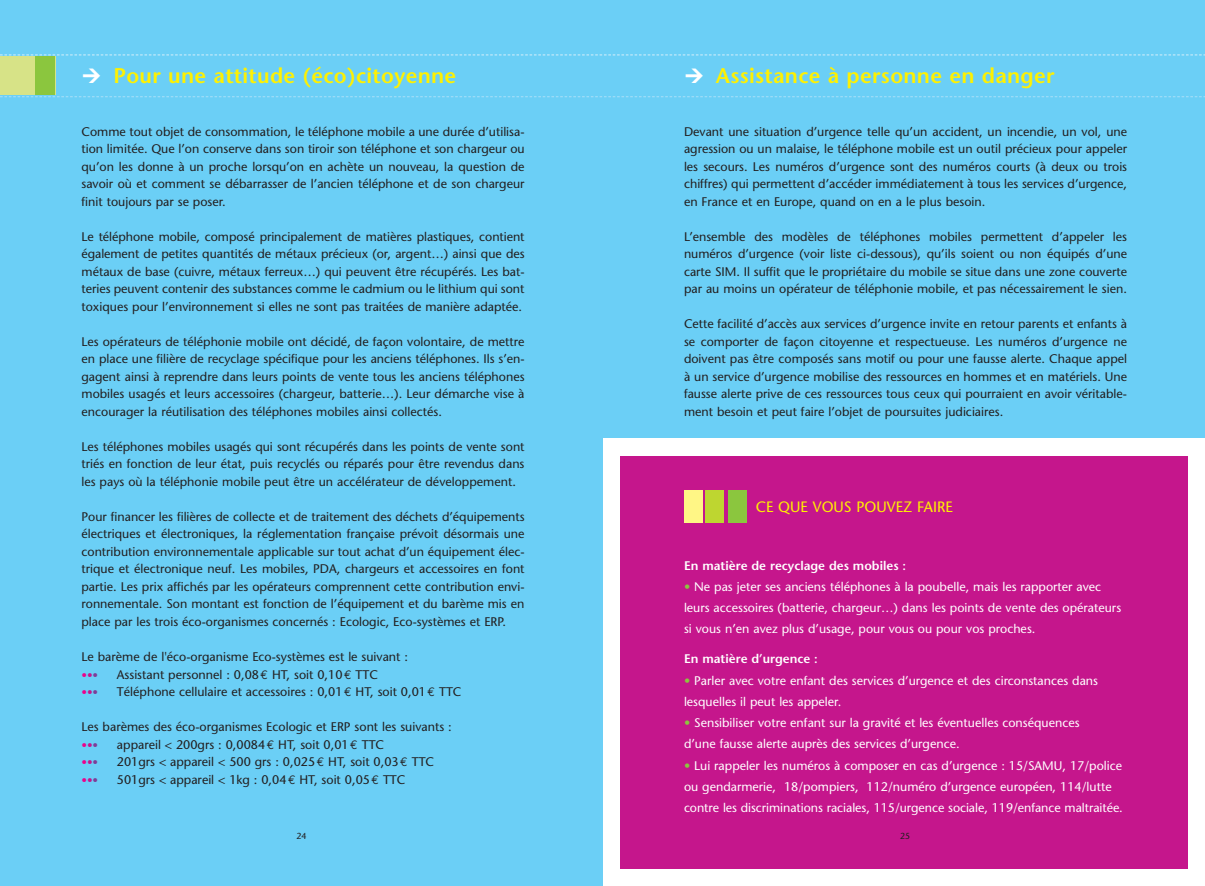
<style>
.page{position:relative;width:1205px;height:886px;background:#fff}
.page>*{position:absolute;margin:0;border:0;box-sizing:border-box;transform-origin:0 0}
.t1{font:600 21.25px "Stone Sans";letter-spacing:.015em;color:#fff101}
.t2{font:15px "Stone Sans";color:#fff101}
.t3{font:12.5px/17.5px "Stone Sans";color:#231f20;text-align:justify}
.t4{font:12.5px/21.2px "Stone Sans";color:#fff}
.t5{font:600 12.5px "Stone Sans";color:#fff}
.t6{font:11.25px "Stone Sans";color:#ed028c}
.t7{font:8.75px "Stone Sans";color:#231f20}
.s1{color:#c5168c}
.s2{color:#7e3e98}
.s3{font-family:"Euro Mono"}
.s4{color:#8bc63e}
</style>
<div class="page">
<div style="left:0;top:0;width:602px;height:886px;background:#6bcff6"></div>
<div style="left:602px;top:0;width:603px;height:438px;background:#6bcff6"></div>
<div style="left:0;top:57px;width:55px;height:38px;background:#d7e387"></div>
<div style="left:35px;top:57px;width:20px;height:38px;background:#8bc63e"></div>
<div style="left:620px;top:456px;width:567px;height:412px;background:#c5168c"></div>
<div style="left:684px;top:490px;width:18px;height:32px;background:#fff685"></div>
<div style="left:706px;top:490px;width:18px;height:32px;background:#bed630"></div>
<div style="left:728px;top:490px;width:18px;height:32px;background:#8bc63e"></div>
<svg style="left:0;top:54px;width:1205px;height:1px"></svg>
<svg style="left:0;top:96px;width:1205px;height:1px"></svg>
<h1 class="t1" style="left:113px;top:68px;width:344px">Pour une attitude (éco)citoyenne</h1>
<p class="t3" style="left:81px;top:124px;width:445px">Comme tout objet de consommation, le téléphone mobile a une durée d’utilisa&shy;tion limitée. Que l’on conserve dans son tiroir son téléphone et son chargeur ou qu’on les donne à un proche lorsqu’on en achète un nouveau, la question de savoir où et comment se débarrasser de l’ancien téléphone et de son chargeur finit toujours par se poser.</p>
<p class="t3" style="left:81px;top:229px;width:445px">Le téléphone mobile, composé principalement de matières plastiques, contient également de petites quantités de métaux précieux (or, argent…) ainsi que des métaux de base (cuivre, métaux ferreux…) qui peuvent être récupérés. Les bat&shy;teries peuvent contenir des substances comme le cadmium ou le lithium qui sont toxiques pour l’environnement si elles ne sont pas traitées de manière adaptée.</p>
<p class="t3" style="left:81px;top:334px;width:445px">Les opérateurs de téléphonie mobile ont décidé, de façon volontaire, de mettre en place une filière de recyclage spécifique pour les anciens téléphones. Ils s’en&shy;gagent ainsi à reprendre dans leurs points de vente tous les anciens téléphones mobiles usagés et leurs accessoires (chargeur, batterie…). Leur démarche vise à encourager la réutilisation des téléphones mobiles ainsi collectés.</p>
<p class="t3" style="left:81px;top:439px;width:445px">Les téléphones mobiles usagés qui sont récupérés dans les points de vente sont triés en fonction de leur état, puis recyclés ou réparés pour être revendus dans les pays où la téléphonie mobile peut être un accélérateur de développement.</p>
<p class="t3" style="left:81px;top:509px;width:445px">Pour financer les filières de collecte et de traitement des déchets d’équipements électriques et électroniques, la réglementation française prévoit désormais une contribution environnementale applicable sur tout achat d’un équipement élec&shy;trique et électronique neuf. Les mobiles, PDA, chargeurs et accessoires en font partie. Les prix affichés par les opérateurs comprennent cette contribution envi&shy;ronnementale. Son montant est fonction de l’équipement et du barème mis en place par les trois éco-organismes concernés : Ecologic, Eco-systèmes et ERP.</p>
<p class="t3" style="left:81px;top:649px;width:328px">Le barème de l'éco-organisme Eco-systèmes est le suivant :</p>
<p class="t6" style="left:81px;top:670px;width:18px">•<span class="s1">•</span><span class="s2">•</span></p>
<p class="t3" style="left:117px;top:667px;width:262px">Assistant personnel : 0,08<span class="s3">€</span> HT, soit 0,10<span class="s3">€</span> TTC</p>
<p class="t6" style="left:81px;top:688px;width:18px">•<span class="s1">•</span><span class="s2">•</span></p>
<p class="t3" style="left:117px;top:684px;width:346px">Téléphone cellulaire et accessoires : 0,01<span class="s3">€</span> HT, soit 0,01<span class="s3">€</span> TTC</p>
<p class="t3" style="left:81px;top:719px;width:372px">Les barèmes des éco-organismes Ecologic et ERP sont les suivants :</p>
<p class="t6" style="left:81px;top:740px;width:18px">•<span class="s1">•</span><span class="s2">•</span></p>
<p class="t3" style="left:117px;top:737px;width:269px">appareil &lt; 200grs : 0,0084<span class="s3">€</span> HT, soit 0,01<span class="s3">€</span> TTC</p>
<p class="t6" style="left:81px;top:758px;width:18px">•<span class="s1">•</span><span class="s2">•</span></p>
<p class="t3" style="left:117px;top:754px;width:319px">201grs &lt; appareil &lt; 500 grs : 0,025<span class="s3">€</span> HT, soit 0,03<span class="s3">€</span> TTC</p>
<p class="t6" style="left:81px;top:775px;width:18px">•<span class="s1">•</span><span class="s2">•</span></p>
<p class="t3" style="left:117px;top:772px;width:290px">501grs &lt; appareil &lt; 1kg : 0,04<span class="s3">€</span> HT, soit 0,05<span class="s3">€</span> TTC</p>
<p class="t7" style="left:296px;top:833px;width:12px">24</p>
<h1 class="t1" style="left:716px;top:68px;width:340px">Assistance à personne en danger</h1>
<p class="t3" style="left:684px;top:124px;width:445px">Devant une situation d’urgence telle qu’un accident, un incendie, un vol, une agression ou un malaise, le téléphone mobile est un outil précieux pour appeler les secours. Les numéros d’urgence sont des numéros courts (à deux ou trois chiffres) qui permettent d’accéder immédiatement à tous les services d’urgence, en France et en Europe, quand on en a le plus besoin.</p>
<p class="t3" style="left:684px;top:229px;width:445px">L’ensemble des modèles de téléphones mobiles permettent d’appeler les numéros d’urgence (voir liste ci-dessous), qu’ils soient ou non équipés d’une carte SIM. Il suffit que le propriétaire du mobile se situe dans une zone couverte par au moins un opérateur de téléphonie mobile, et pas nécessairement le sien.</p>
<p class="t3" style="left:684px;top:317px;width:445px">Cette facilité d’accès aux services d’urgence invite en retour parents et enfants à se comporter de façon citoyenne et respectueuse. Les numéros d’urgence ne doivent pas être composés sans motif ou pour une fausse alerte. Chaque appel à un service d’urgence mobilise des ressources en hommes et en matériels. Une fausse alerte prive de ces ressources tous ceux qui pourraient en avoir véritable&shy;ment besoin et peut faire l’objet de poursuites judiciaires.</p>
<p class="t2" style="left:756px;top:501px;width:198px">CE QUE VOUS POUVEZ FAIRE</p>
<p class="t5" style="left:684px;top:560px;width:224px">En matière de recyclage des mobiles :</p>
<p class="t4" style="left:684px;top:577px;width:439px"><span class="s4">•</span> Ne pas jeter ses anciens téléphones à la poubelle, mais les rapporter avec leurs accessoires (batterie, chargeur…) dans les points de vente des opérateurs si vous n’en avez plus d’usage, pour vous ou pour vos proches.</p>
<p class="t5" style="left:684px;top:654px;width:135px">En matière d’urgence :</p>
<p class="t4" style="left:684px;top:671px;width:416px"><span class="s4">•</span> Parler avec votre enfant des services d’urgence et des circonstances dans lesquelles il peut les appeler.</p>
<p class="t4" style="left:684px;top:713px;width:397px"><span class="s4">•</span> Sensibiliser votre enfant sur la gravité et les éventuelles conséquences d’une fausse alerte auprès des services d’urgence.</p>
<p class="t4" style="left:684px;top:756px;width:440px"><span class="s4">•</span> Lui rappeler les numéros à composer en cas d’urgence : 15/SAMU, 17/police ou gendarmerie, 18/pompiers, 112/numéro d’urgence européen, 114/lutte contre les discriminations raciales, 115/urgence sociale, 119/enfance maltraitée.</p>
<p class="t7" style="left:900px;top:833px;width:12px">25</p>
</div>
